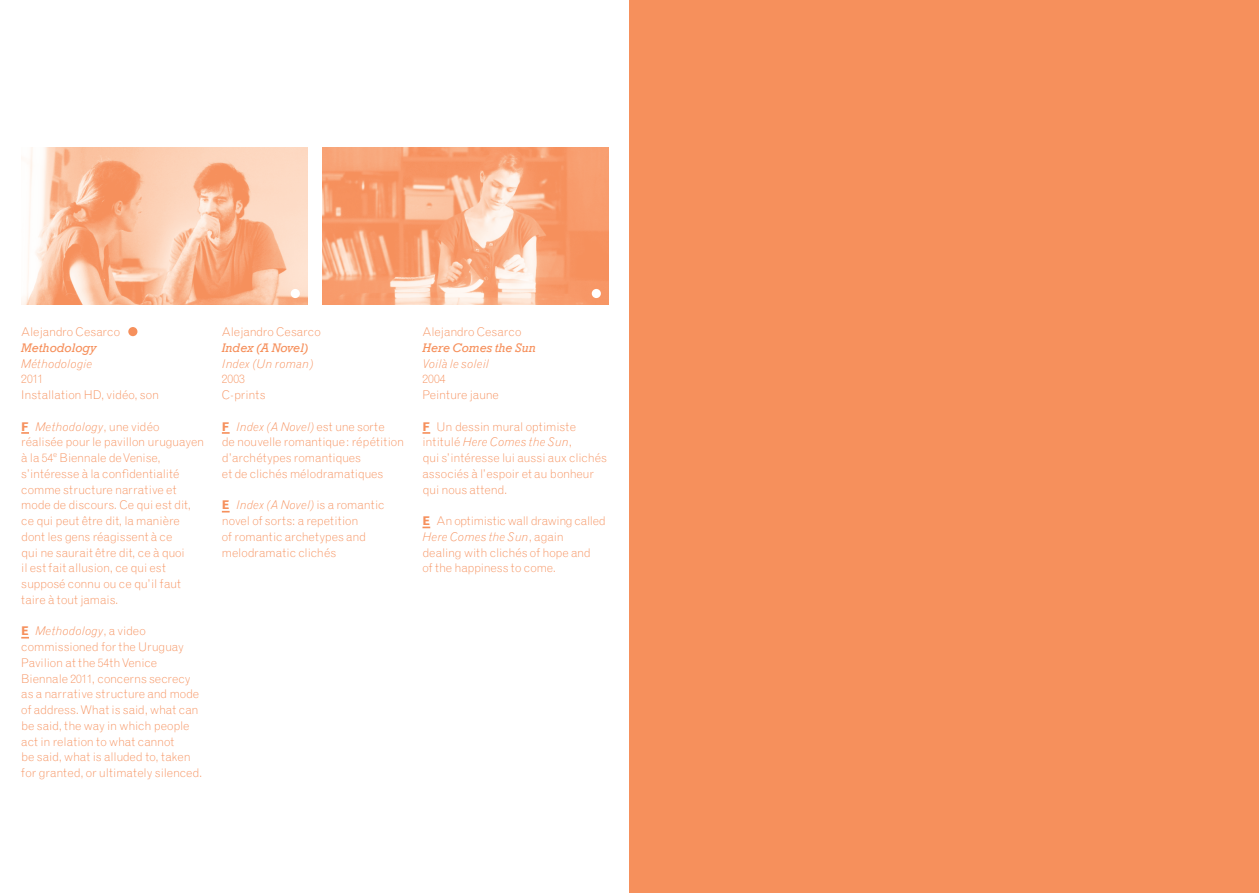
<style>
.page{position:relative;width:1259px;height:893px;background:#fff}
.page>*{position:absolute;margin:0;border:0;box-sizing:border-box;transform-origin:0 0}
.t1{font:italic 12.75px "Rockwell";color:#f6905c}
.t2{font:300 12px/15.8px "Grotesque";letter-spacing:-.01em;color:#f6905c}
.t3{font:italic 300 12px "Grotesque";letter-spacing:.01em;color:#f6905c}
.s1{font-weight:700}
.s2{font-style:italic}
</style>
<div class="page">
<div style="left:629px;top:0;width:630px;height:893px;background:#f6905c"></div>
<img style="left:21px;top:147px;width:286px;height:158px">
<img style="left:322px;top:147px;width:286px;height:158px">
<svg style="left:21px;top:432px;width:8px;height:2px"></svg>
<svg style="left:422px;top:432px;width:8px;height:2px"></svg>
<svg style="left:222px;top:432px;width:8px;height:2px"></svg>
<div style="left:128px;top:327px;width:9px;height:9px;background:#f6905c;border-radius:50%"></div>
<div style="left:592px;top:289px;width:9px;height:9px;background:#fff;border-radius:50%"></div>
<div style="left:291px;top:289px;width:9px;height:9px;background:#fff;border-radius:50%"></div>
<p class="t2" style="left:21px;top:324px;width:100px">Alejandro Cesarco</p>
<p class="t1" style="left:21px;top:340px;width:77px">Methodology</p>
<p class="t3" style="left:21px;top:356px;width:73px">Méthodologie</p>
<p class="t2" style="left:21px;top:371px;width:139px">2011<br>Installation HD, vidéo, son</p>
<p class="t2" style="left:21px;top:419px;width:185px"><span class="s1">F</span> <span class="s2">Methodology</span>, une vidéo réalisée pour le pavillon uruguayen à la 54<sup>e</sup> Biennale de Venise, s’intéresse à la confidentialité comme structure narrative et mode de discours. Ce qui est dit, ce qui peut être dit, la manière dont les gens réagissent à ce<br>qui ne saurait être dit, ce à quoi<br>il est fait allusion, ce qui est supposé connu ou ce qu’il faut taire à tout jamais.</p>
<p class="t2" style="left:21px;top:623px;width:183px"><span class="s1">E</span> <span class="s2">Methodology</span>, a video commissioned for the Uruguay<br>Pavilion at the 54th Venice<br>Biennale 2011, concerns secrecy as a narrative structure and mode of address. What is said, what can be said, the way in which people act in relation to what cannot<br>be said, what is alluded to, taken for granted, or ultimately silenced.</p>
<p class="t2" style="left:222px;top:324px;width:100px">Alejandro Cesarco</p>
<p class="t1" style="left:222px;top:340px;width:88px">Index (A Novel)</p>
<p class="t3" style="left:222px;top:356px;width:93px">Index (Un roman)</p>
<p class="t2" style="left:222px;top:371px;width:45px">2003<br>C-prints</p>
<p class="t2" style="left:222px;top:419px;width:184px"><span class="s1">F</span> <span class="s2">Index (A Novel)</span> est une sorte<br>de nouvelle romantique : répétition d’archétypes romantiques<br>et de clichés mélodramatiques</p>
<p class="t2" style="left:222px;top:497px;width:164px"><span class="s1">E</span> <span class="s2">Index (A Novel)</span> is a romantic novel of sorts: a repetition<br>of romantic archetypes and melodramatic clichés</p>
<p class="t2" style="left:422px;top:324px;width:100px">Alejandro Cesarco</p>
<p class="t1" style="left:422px;top:340px;width:115px">Here Comes the Sun</p>
<p class="t3" style="left:422px;top:356px;width:68px">Voilà le soleil</p>
<p class="t2" style="left:422px;top:371px;width:78px">2004<br>Peinture jaune</p>
<p class="t2" style="left:422px;top:419px;width:186px"><span class="s1">F</span> Un dessin mural optimiste intitulé <span class="s2">Here Comes the Sun</span>,<br>qui s’intéresse lui aussi aux clichés associés à l’espoir et au bonheur qui nous attend.</p>
<p class="t2" style="left:422px;top:513px;width:185px"><span class="s1">E</span> An optimistic wall drawing called<br><span class="s2">Here Comes the Sun</span>, again dealing with clichés of hope and<br>of the happiness to come.</p>
</div>
